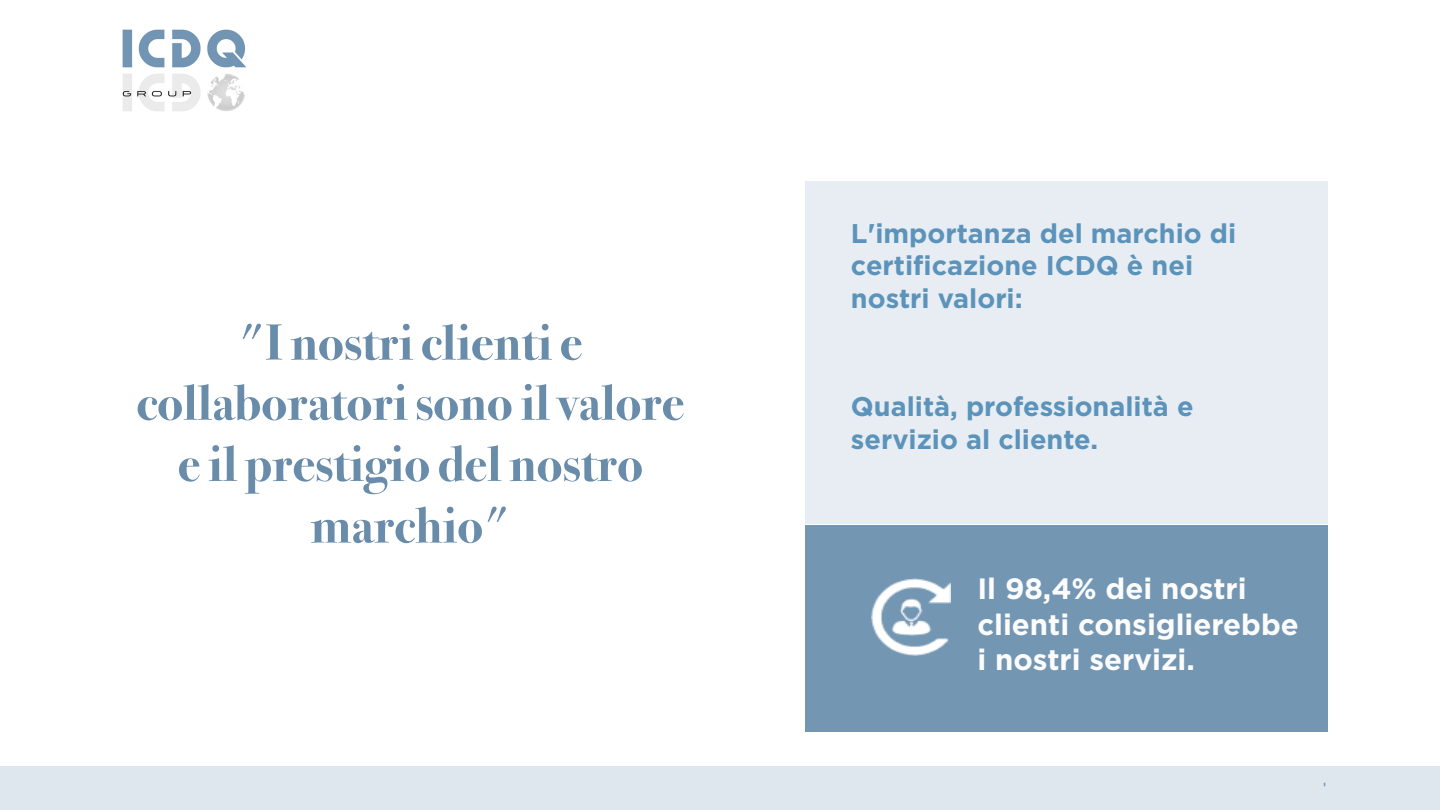
<style>
.page{position:relative;width:1440px;height:810px;background:#fff}
.page>*{position:absolute;margin:0;border:0;box-sizing:border-box;transform-origin:0 0}
.t1{font:700 51px/60.9px "Bodoni Svty Two ITCTT";color:#698caa;text-align:center}
.t2{font:700 29.4px/35.2px "Gotham";color:#fcfcfc}
.t3{font:700 27px/32.4px "Gotham";color:#5b93ba}
.t4{font:700 13.5px "Calibri";color:#7396b3}
.s1{font-weight:400}
</style>
<div class="page">
<div style="left:0;top:767px;width:1440px;height:43px;background:#dfe7ee"></div>
<div style="left:805px;top:525px;width:523px;height:207px;background:#7396b3"></div>
<img style="left:872px;top:578px;width:78px;height:77px">
<div style="left:805px;top:182px;width:523px;height:342px;background:#e7edf2"></div>
<img style="left:122px;top:29px;width:124px;height:82px">
<h1 class="t1" style="left:136px;top:308px;width:549px"><span class="s1">"</span>I nostri clienti e collaboratorisono il valore e il prestigio del nostro marchio<span class="s1">"</span></h1>
<p class="t3" style="left:851px;top:216px;width:387px">L'importanza del marchio di certificazione ICDQ è nei nostri valori:</p>
<p class="t3" style="left:851px;top:390px;width:344px">Qualità, professionalità e servizio al cliente.</p>
<p class="t2" style="left:977px;top:571px;width:323px">Il 98,4% dei nostri clienti consiglierebbe i nostri servizi.</p>
<p class="t4" style="left:1323px;top:778px;width:5px">'</p>
</div>
